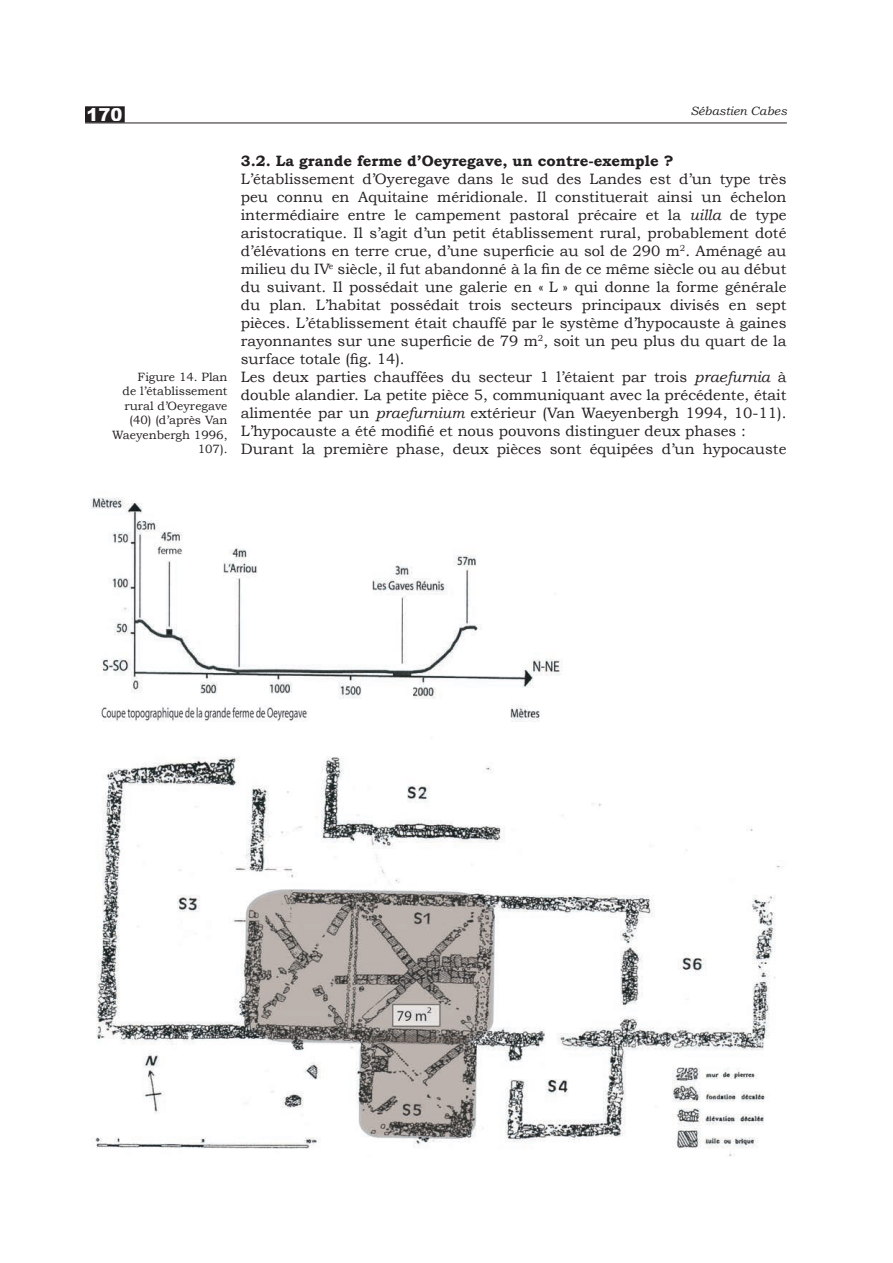
<style>
.page{position:relative;width:893px;height:1263px;background:#fff}
.page>*{position:absolute;margin:0;border:0;box-sizing:border-box;transform-origin:0 0}
.t1{font:900 18px "Arial";color:#fff}
.t2{font:15px/18px "Bookman Old Style";color:#231f20}
.t3{font:700 15px "Bookman Old Style";color:#231f20}
.t4{font:12px/14.4px "Bookman Old Style";color:#231f20;text-align:right}
.t5{font:italic 12px "Bookman Old Style";color:#231f20}
.s1{font-style:italic}
</style>
<div class="page">
<hr style="left:85px;top:123px;width:702px;height:1px;background:#231f20">
<div style="left:86px;top:107px;width:38px;height:15px;background:#231f20"></div>
<div style="left:85px;top:106px;width:40px;height:17px;border:2px solid #231f20"></div>
<img style="left:91px;top:497px;width:689px;height:659px">
<p class="t1" style="left:87px;top:101px;width:38px">170</p>
<p class="t5" style="left:690px;top:104px;width:98px">Sébastien Cabes</p>
<p class="t4" style="left:112px;top:370px;width:117px">Figure 14. Plan<br>de l’établissement rural d’Oeyregave (40) (d’après Van<br>Waeyenbergh 1996,<br>107).</p>
<p class="t3" style="left:241px;top:152px;width:434px">3.2. La grande ferme d’Oeyregave, un contre-exemple ?</p>
<p class="t2" style="left:241px;top:170px;width:547px">L’établissement d’Oyeregave dans le sud des Landes est d’un type très peu connu en Aquitaine méridionale. Il constituerait ainsi un échelon intermédiaire entre le campement pastoral précaire et la <span class="s1">uilla</span> de type aristocratique. Il s’agit d’un petit établissement rural, probablement doté d’élévations en terre crue, d’une superficie au sol de 290 m<sup>2</sup>. Aménagé au milieu du IV<sup>e</sup> siècle, il fut abandonné à la fin de ce même siècle ou au début du suivant. Il possédait une galerie en « L » qui donne la forme générale du plan. L’habitat possédait trois secteurs principaux divisés en sept pièces. L’établissement était chauffé par le système d’hypocauste à gaines rayonnantes sur une superficie de 79 m<sup>2</sup>, soit un peu plus du quart de la surface totale (fig. 14).<br>Les deux parties chauffées du secteur 1 l’étaient par trois <span class="s1">praefurnia</span> à double alandier. La petite pièce 5, communiquant avec la précédente, était alimentée par un <span class="s1">praefurnium</span> extérieur (Van Waeyenbergh 1994, 10-11).<br>L’hypocauste a été modifié et nous pouvons distinguer deux phases :<br>Durant la première phase, deux pièces sont équipées d’un hypocauste</p>
</div>
